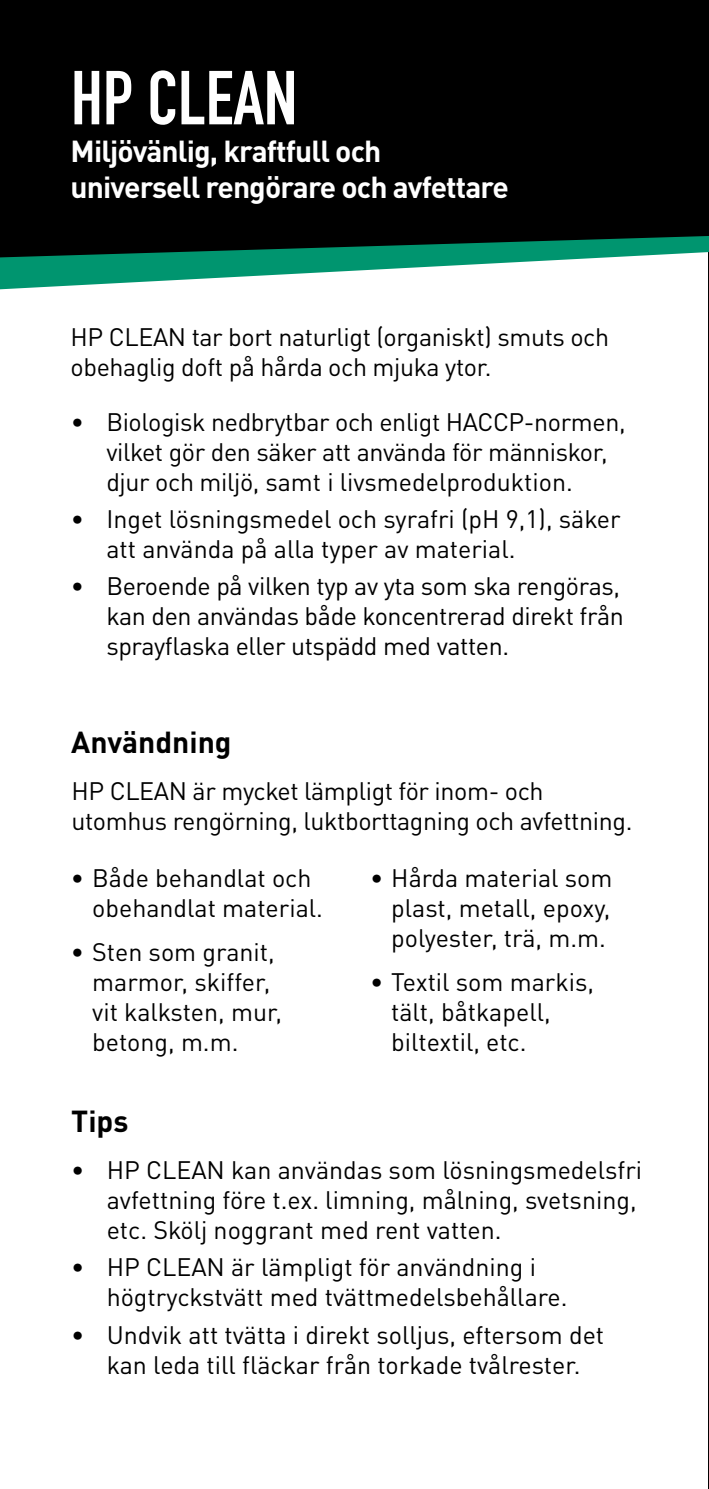
<style>
.page{position:relative;width:709px;height:1489px;background:#fff}
.page>*{position:absolute;margin:0;border:0;box-sizing:border-box;transform-origin:0 0}
.t1{font:75px "DIN Engschrift LT";color:#fff}
.t2{font:700 30px/36px "DIN Pro";letter-spacing:-.03em;color:#fff}
.t3{font:700 30px "DIN Pro";color:#000}
.t4{font:25px/30px "DIN Pro";letter-spacing:-.005em;color:#000}
</style>
<div class="page">
<hr style="left:708px;top:154px;width:1px;height:1334px;background:#000">
<svg style="left:0;top:257px;width:614px;height:32px"></svg>
<div style="left:0;top:0;width:709px;height:257px;background:#000"></div>
<h1 class="t1" style="left:71px;top:54px;width:228px">HP CLEAN</h1>
<p class="t2" style="left:71px;top:129px;width:440px">Miljövänlig, kraftfull och universell rengörare och avfettare</p>
<p class="t4" style="left:71px;top:319px;width:540px">HP CLEAN tar bort naturligt (organiskt) smuts och obehaglig doft på hårda och mjuka ytor.</p>
<p class="t4" style="left:106px;top:404px;width:521px;text-indent:-35px">• Biologisk nedbrytbar och enligt HACCP-normen, vilket gör den säker att använda för människor, djur och miljö, samt i livsmedelproduktion.</p>
<p class="t4" style="left:106px;top:501px;width:516px;text-indent:-35px">• Inget lösningsmedel och syrafri (pH 9,1), säker att använda på alla typer av material.</p>
<p class="t4" style="left:106px;top:568px;width:519px;text-indent:-35px">• Beroende på vilken typ av yta som ska rengöras, kan den användas både koncentrerad direkt från sprayflaska eller utspädd med vatten.</p>
<p class="t3" style="left:71px;top:717px;width:162px">Användning</p>
<p class="t4" style="left:71px;top:773px;width:562px">HP CLEAN är mycket lämpligt för inom- och utomhus rengörning, luktborttagning och avfettning.</p>
<p class="t4" style="left:92px;top:860px;width:232px;text-indent:-21px">• Både behandlat och obehandlat material.</p>
<p class="t4" style="left:92px;top:934px;width:191px;text-indent:-21px">• Sten som granit, marmor, skiffer, vit kalksten, mur, betong, m.m.</p>
<p class="t4" style="left:391px;top:860px;width:223px;text-align:justify;text-indent:-21px">• Hårda material som plast, metall, epoxy, polyester, trä, m.m.</p>
<p class="t4" style="left:391px;top:964px;width:204px;text-indent:-21px">• Textil som markis, tält, båtkapell, biltextil, etc.</p>
<p class="t3" style="left:71px;top:1095px;width:59px">Tips</p>
<p class="t4" style="left:107px;top:1152px;width:537px;text-indent:-35px">• HP CLEAN kan användas som lösningsmedelsfri avfettning före t.ex. limning, målning, svetsning, etc. Skölj noggrant med rent vatten.</p>
<p class="t4" style="left:107px;top:1249px;width:462px;text-indent:-35px">• HP CLEAN är lämpligt för användning i högtryckstvätt med tvättmedelsbehållare.</p>
<p class="t4" style="left:71px;top:1316px;width:534px;text-align:center">• Undvik att tvätta i direkt solljus, eftersom det kan leda till fläckar från torkade tvålrester.</p>
</div>
